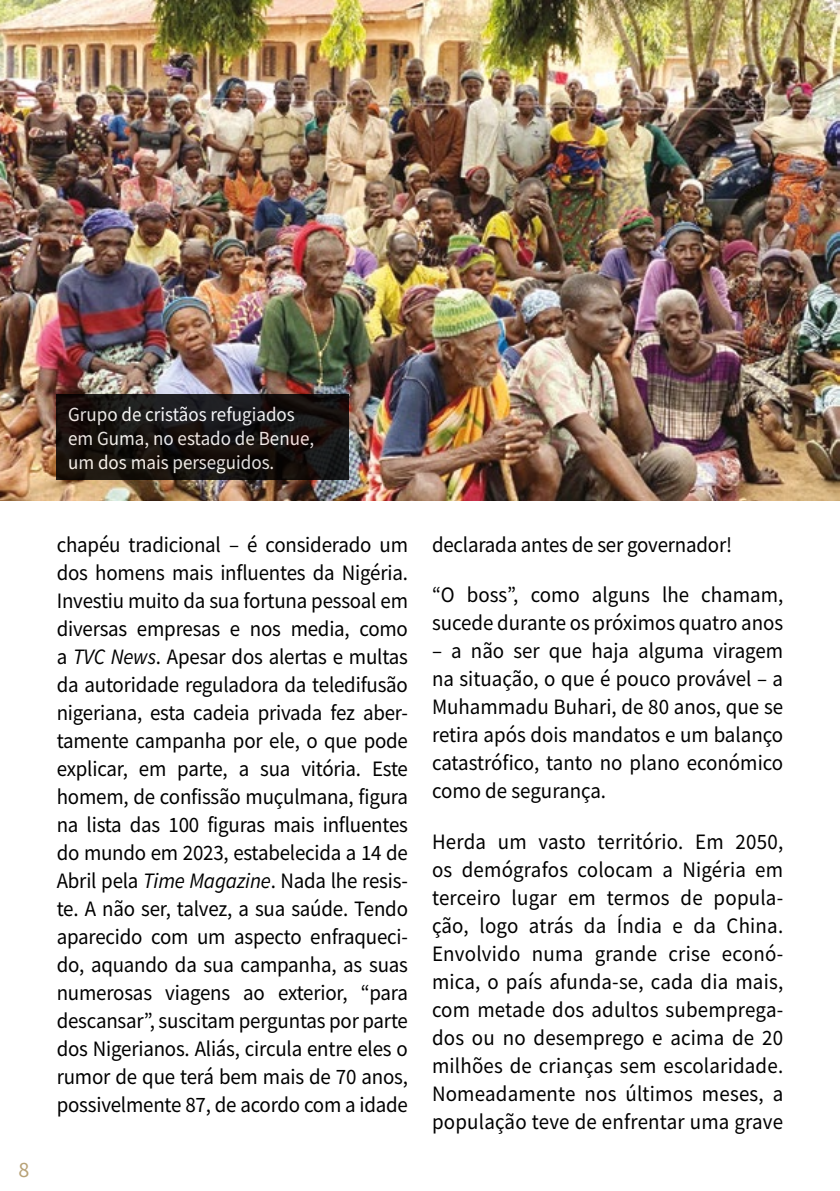
<style>
.page{position:relative;width:840px;height:1191px;background:#fff}
.page>*{position:absolute;margin:0;border:0;box-sizing:border-box;transform-origin:0 0}
.t1{font:22px/28px "Source Sans Pro";color:#000;text-align:justify;scale:.95 1}
.t2{font:22px "Source Sans Pro";color:#b8a277}
.t3{font:20px/24px "Source Sans Pro";color:#fff;scale:.95 1}
.s1{font-style:italic}
</style>
<div class="page">
<img style="left:0;top:0;width:839px;height:500px">
<svg style="left:57px;top:394px;width:292px;height:86px;background:#161210"></svg>
<p class="t2" style="left:18px;top:1155px;width:12px">8</p>
<p class="t3" style="left:68px;top:402px;width:260px">Grupo de cristãos refugiados em Guma, no estado de Benue, um dos mais perseguidos.</p>
<p class="t1" style="left:57px;top:530px;width:371px">chapéu tradicional – é considerado um dos homens mais influentes da Nigéria.<br>Investiu muito da sua fortuna pessoal em diversas empresas e nos media, como a <span class="s1">TVC News</span>. Apesar dos alertas e multas da autoridade reguladora da teledifusão nigeriana, esta cadeia privada fez aber&shy;tamente campanha por ele, o que pode explicar, em parte, a sua vitória. Este homem, de confissão muçulmana, figura na lista das 100 figuras mais influentes do mundo em 2023, estabelecida a 14 de Abril pela <span class="s1">Time Magazine</span>. Nada lhe resis&shy;te. A não ser, talvez, a sua saúde. Tendo aparecido com um aspecto enfraqueci&shy;do, aquando da sua campanha, as suas numerosas viagens ao exterior, “para descansar”, suscitam perguntas por parte dos Nigerianos. Aliás, circula entre eles o rumor de que terá bem mais de 70 anos, possivelmente 87, de acordo com a idade</p>
<p class="t1" style="left:432px;top:530px;width:317px">declarada antes de ser governador!</p>
<p class="t1" style="left:432px;top:581px;width:371px">“O boss”, como alguns lhe chamam, sucede durante os próximos quatro anos</p>
<p class="t1" style="left:432px;top:637px;width:371px">– a não ser que haja alguma viragem na situação, o que é pouco provável – a Muhammadu Buhari, de 80 anos, que se retira após dois mandatos e um balanço catastrófico, tanto no plano económico como de segurança.</p>
<p class="t1" style="left:432px;top:827px;width:371px">Herda um vasto território. Em 2050, os demógrafos colocam a Nigéria em terceiro lugar em termos de popula&shy;ção, logo atrás da Índia e da China.<br>Envolvido numa grande crise econó&shy;mica, o país afunda-se, cada dia mais, com metade dos adultos subemprega&shy;dos ou no desemprego e acima de 20 milhões de crianças sem escolaridade.<br>Nomeadamente nos últimos meses, a população teve de enfrentar uma grave</p>
</div>
